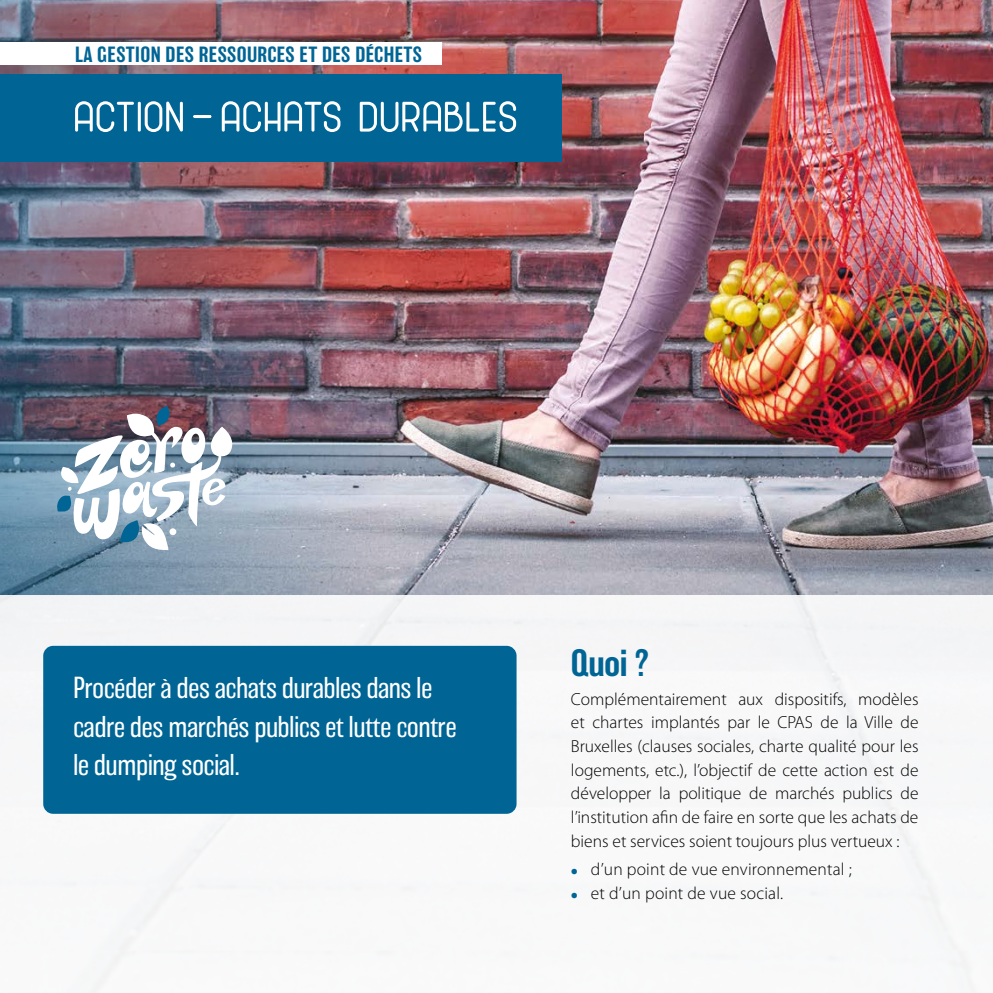
<style>
.page{position:relative;width:993px;height:993px;background:#fff}
.page>*{position:absolute;margin:0;border:0;box-sizing:border-box;transform-origin:0 0}
.t1{font:500 35px "Balboa";color:#006595}
.t2{font:200 28px/38.5px "Balboa";color:#fff}
.t3{font:500 20.3px "Balboa";letter-spacing:.02em;color:#006595}
.t4{font:300 17.5px/23.6px "Myriad Pro";color:#000;text-align:justify}
.s1{font-weight:700;font-size:21px;color:#006595}
</style>
<div class="page">
<img style="left:410px;top:0;width:582px;height:595px">
<img style="left:0;top:0;width:410px;height:595px">
<div style="left:0;top:74px;width:561px;height:88px;background:#006595"></div>
<div style="left:0;top:595px;width:992px;height:397px;background:#f8f8f9"></div>
<div style="left:0;top:42px;width:441px;height:22px;background:#fff"></div>
<div style="left:43px;top:645px;width:473px;height:168px;background:#006595;border-radius:10px"></div>
<svg style="left:75px;top:101px;width:441px;height:31px"></svg>
<svg style="left:57px;top:406px;width:175px;height:144px"></svg>
<p class="t3" style="left:75px;top:43px;width:348px">LA GESTION DES RESSOURCES ET DES DÉCHETS</p>
<h2 class="t2" style="left:73px;top:669px;width:384px">Procéder à des achats durables dans le cadre des marchés publics et lutte contre le dumping social.</h2>
<h1 class="t1" style="left:570px;top:643px;width:80px">Quoi ?</h1>
<p class="t4" style="left:570px;top:686px;width:349px">Complémentairement aux dispositifs, modèles et chartes implantés par le CPAS de la Ville de Bruxelles (clauses sociales, charte qualité pour les logements, etc.), l’objectif de cette action est de développer la politique de marchés publics de l’institution afin de faire en sorte que les achats de biens et services soient toujours plus vertueux :</p>
<p class="t4" style="left:570px;top:857px;width:282px"><span class="s1">•</span> d’un point de vue environnemental ;</p>
<p class="t4" style="left:570px;top:880px;width:212px"><span class="s1">•</span> et d’un point de vue social.</p>
</div>
